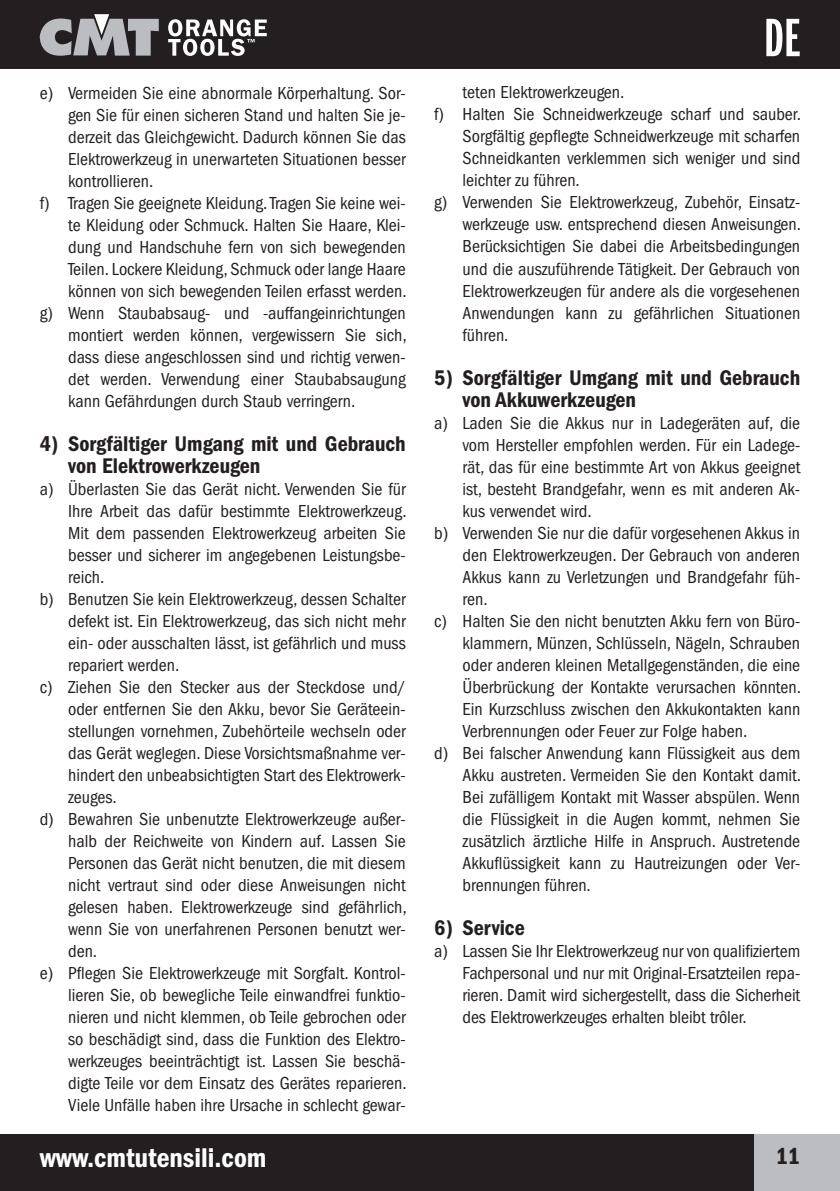
<style>
.page{position:relative;width:840px;height:1191px;background:#fff}
.page>*{position:absolute;margin:0;border:0;box-sizing:border-box;transform-origin:0 0}
.t1{font:56px "Franklin Gothic Demi X Cmpr";color:#fff}
.t2{font:600 condensed 28px "Franklin Gothic";color:#fff}
.t3{font:600 condensed 24px "Franklin Gothic";color:#231f20}
.t4{font:600 condensed 22px/22px "Franklin Gothic";color:#231f20}
.t5{font:condensed 18px/22px "Franklin Gothic";color:#231f20;text-align:justify}
</style>
<div class="page">
<div style="left:0;top:0;width:839px;height:68px;background:#231f20"></div>
<svg style="left:168px;top:19px;width:98px;height:37px"></svg>
<svg style="left:39px;top:14px;width:120px;height:42px"></svg>
<div style="left:0;top:1134px;width:754px;height:57px;background:#231f20"></div>
<div style="left:754px;top:1134px;width:85px;height:57px;background:#bcbdc0"></div>
<p class="t5" style="left:40px;top:82px;width:367px">e) Vermeiden Sie eine abnormale Körperhaltung. Sor-</p>
<p class="t5" style="left:68px;top:104px;width:339px">gen Sie für einen sicheren Stand und halten Sie je-</p>
<p class="t5" style="left:68px;top:126px;width:339px">derzeit das Gleichgewicht. Dadurch können Sie das</p>
<p class="t5" style="left:68px;top:148px;width:339px">Elektrowerkzeug in unerwarteten Situationen besser</p>
<p class="t5" style="left:68px;top:170px;width:87px">kontrollieren.</p>
<p class="t5" style="left:40px;top:192px;width:367px">f) Tragen Sie geeignete Kleidung. Tragen Sie keine wei-</p>
<p class="t5" style="left:68px;top:214px;width:339px">te Kleidung oder Schmuck. Halten Sie Haare, Klei-</p>
<p class="t5" style="left:68px;top:236px;width:339px">dung und Handschuhe fern von sich bewegenden</p>
<p class="t5" style="left:68px;top:258px;width:339px">Teilen. Lockere Kleidung, Schmuck oder lange Haare</p>
<p class="t5" style="left:68px;top:280px;width:340px">können von sich bewegenden Teilen erfasst werden.</p>
<p class="t5" style="left:40px;top:302px;width:367px">g) Wenn Staubabsaug- und -auffangeinrichtungen</p>
<p class="t5" style="left:68px;top:324px;width:340px">montiert werden können, vergewissern Sie sich,</p>
<p class="t5" style="left:68px;top:346px;width:339px">dass diese angeschlossen sind und richtig verwen-</p>
<p class="t5" style="left:68px;top:368px;width:339px">det werden. Verwendung einer Staubabsaugung</p>
<p class="t5" style="left:68px;top:390px;width:288px">kann Gefährdungen durch Staub verringern.</p>
<p class="t4" style="left:68px;top:432px;width:339px;text-indent:-28px">4) Sorgfältiger Umgang mit und Gebrauch von Elektrowerkzeugen</p>
<p class="t5" style="left:40px;top:478px;width:367px">a) Überlasten Sie das Gerät nicht. Verwenden Sie für</p>
<p class="t5" style="left:68px;top:500px;width:340px">Ihre Arbeit das dafür bestimmte Elektrowerkzeug.</p>
<p class="t5" style="left:68px;top:522px;width:339px">Mit dem passenden Elektrowerkzeug arbeiten Sie</p>
<p class="t5" style="left:68px;top:544px;width:339px">besser und sicherer im angegebenen Leistungsbe-</p>
<p class="t5" style="left:68px;top:566px;width:38px">reich.</p>
<p class="t5" style="left:40px;top:588px;width:367px">b) Benutzen Sie kein Elektrowerkzeug, dessen Schalter</p>
<p class="t5" style="left:68px;top:610px;width:339px">defekt ist. Ein Elektrowerkzeug, das sich nicht mehr</p>
<p class="t5" style="left:68px;top:632px;width:339px">ein- oder ausschalten lässt, ist gefährlich und muss</p>
<p class="t5" style="left:68px;top:654px;width:113px">repariert werden.</p>
<p class="t5" style="left:40px;top:676px;width:367px">c) Ziehen Sie den Stecker aus der Steckdose und/</p>
<p class="t5" style="left:68px;top:698px;width:339px">oder entfernen Sie den Akku, bevor Sie Geräteein-</p>
<p class="t5" style="left:68px;top:720px;width:339px">stellungen vornehmen, Zubehörteile wechseln oder</p>
<p class="t5" style="left:68px;top:742px;width:339px">das Gerät weglegen. Diese Vorsichtsmaßnahme ver-</p>
<p class="t5" style="left:68px;top:764px;width:339px">hindert den unbeabsichtigten Start des Elektrowerk-</p>
<p class="t5" style="left:68px;top:786px;width:50px">zeuges.</p>
<p class="t5" style="left:40px;top:808px;width:367px">d) Bewahren Sie unbenutzte Elektrowerkzeuge außer-</p>
<p class="t5" style="left:68px;top:830px;width:339px">halb der Reichweite von Kindern auf. Lassen Sie</p>
<p class="t5" style="left:68px;top:852px;width:339px">Personen das Gerät nicht benutzen, die mit diesem</p>
<p class="t5" style="left:68px;top:874px;width:339px">nicht vertraut sind oder diese Anweisungen nicht</p>
<p class="t5" style="left:68px;top:896px;width:340px">gelesen haben. Elektrowerkzeuge sind gefährlich,</p>
<p class="t5" style="left:68px;top:918px;width:339px">wenn Sie von unerfahrenen Personen benutzt wer-</p>
<p class="t5" style="left:68px;top:940px;width:31px">den.</p>
<p class="t5" style="left:40px;top:962px;width:367px">e) Pflegen Sie Elektrowerkzeuge mit Sorgfalt. Kontrol-</p>
<p class="t5" style="left:68px;top:984px;width:339px">lieren Sie, ob bewegliche Teile einwandfrei funktio-</p>
<p class="t5" style="left:68px;top:1006px;width:339px">nieren und nicht klemmen, ob Teile gebrochen oder</p>
<p class="t5" style="left:68px;top:1028px;width:339px">so beschädigt sind, dass die Funktion des Elektro-</p>
<p class="t5" style="left:68px;top:1050px;width:339px">werkzeuges beeinträchtigt ist. Lassen Sie beschä-</p>
<p class="t5" style="left:68px;top:1072px;width:340px">digte Teile vor dem Einsatz des Gerätes reparieren.</p>
<p class="t5" style="left:68px;top:1094px;width:339px">Viele Unfälle haben ihre Ursache in schlecht gewar-</p>
<h1 class="t1" style="left:763px;top:7px;width:38px">DE</h1>
<p class="t5" style="left:462px;top:82px;width:163px">teten Elektrowerkzeugen.</p>
<p class="t5" style="left:434px;top:104px;width:368px">f) Halten Sie Schneidwerkzeuge scharf und sauber.</p>
<p class="t5" style="left:462px;top:126px;width:339px">Sorgfältig gepflegte Schneidwerkzeuge mit scharfen</p>
<p class="t5" style="left:462px;top:148px;width:339px">Schneidkanten verklemmen sich weniger und sind</p>
<p class="t5" style="left:462px;top:170px;width:119px">leichter zu führen.</p>
<p class="t5" style="left:434px;top:192px;width:367px">g) Verwenden Sie Elektrowerkzeug, Zubehör, Einsatz-</p>
<p class="t5" style="left:462px;top:214px;width:340px">werkzeuge usw. entsprechend diesen Anweisungen.</p>
<p class="t5" style="left:462px;top:236px;width:339px">Berücksichtigen Sie dabei die Arbeitsbedingungen</p>
<p class="t5" style="left:462px;top:258px;width:339px">und die auszuführende Tätigkeit. Der Gebrauch von</p>
<p class="t5" style="left:462px;top:280px;width:339px">Elektrowerkzeugen für andere als die vorgesehenen</p>
<p class="t5" style="left:462px;top:302px;width:339px">Anwendungen kann zu gefährlichen Situationen</p>
<p class="t5" style="left:462px;top:324px;width:48px">führen.</p>
<p class="t4" style="left:462px;top:366px;width:339px;text-indent:-28px">5) Sorgfältiger Umgang mit und Gebrauch von Akkuwerkzeugen</p>
<p class="t5" style="left:434px;top:412px;width:367px">a) Laden Sie die Akkus nur in Ladegeräten auf, die</p>
<p class="t5" style="left:462px;top:434px;width:339px">vom Hersteller empfohlen werden. Für ein Ladege-</p>
<p class="t5" style="left:462px;top:456px;width:339px">rät, das für eine bestimmte Art von Akkus geeignet</p>
<p class="t5" style="left:462px;top:478px;width:339px">ist, besteht Brandgefahr, wenn es mit anderen Ak-</p>
<p class="t5" style="left:462px;top:500px;width:130px">kus verwendet wird.</p>
<p class="t5" style="left:434px;top:522px;width:367px">b) Verwenden Sie nur die dafür vorgesehenen Akkus in</p>
<p class="t5" style="left:462px;top:544px;width:339px">den Elektrowerkzeugen. Der Gebrauch von anderen</p>
<p class="t5" style="left:462px;top:566px;width:339px">Akkus kann zu Verletzungen und Brandgefahr füh-</p>
<p class="t5" style="left:462px;top:588px;width:27px">ren.</p>
<p class="t5" style="left:434px;top:610px;width:367px">c) Halten Sie den nicht benutzten Akku fern von Büro-</p>
<p class="t5" style="left:462px;top:632px;width:339px">klammern, Münzen, Schlüsseln, Nägeln, Schrauben</p>
<p class="t5" style="left:462px;top:654px;width:339px">oder anderen kleinen Metallgegenständen, die eine</p>
<p class="t5" style="left:462px;top:676px;width:340px">Überbrückung der Kontakte verursachen könnten.</p>
<p class="t5" style="left:462px;top:698px;width:339px">Ein Kurzschluss zwischen den Akkukontakten kann</p>
<p class="t5" style="left:462px;top:720px;width:286px">Verbrennungen oder Feuer zur Folge haben.</p>
<p class="t5" style="left:434px;top:742px;width:367px">d) Bei falscher Anwendung kann Flüssigkeit aus dem</p>
<p class="t5" style="left:462px;top:764px;width:340px">Akku austreten. Vermeiden Sie den Kontakt damit.</p>
<p class="t5" style="left:462px;top:786px;width:339px">Bei zufälligem Kontakt mit Wasser abspülen. Wenn</p>
<p class="t5" style="left:462px;top:808px;width:339px">die Flüssigkeit in die Augen kommt, nehmen Sie</p>
<p class="t5" style="left:462px;top:830px;width:339px">zusätzlich ärztliche Hilfe in Anspruch. Austretende</p>
<p class="t5" style="left:462px;top:852px;width:339px">Akkuflüssigkeit kann zu Hautreizungen oder Ver-</p>
<p class="t5" style="left:462px;top:874px;width:130px">brennungen führen.</p>
<p class="t4" style="left:434px;top:916px;width:92px">6) Service</p>
<p class="t5" style="left:462px;top:940px;width:339px;text-indent:-28px">a) Lassen Sie Ihr Elektrowerkzeug nur von qualifiziertem Fachpersonal und nur mit Original-Ersatzteilen repa&shy;rieren. Damit wird sichergestellt, dass die Sicherheit des Elektrowerkzeuges erhalten bleibt trôler.</p>
<h2 class="t2" style="left:40px;top:1141px;width:228px">www.cmtutensili.com</h2>
<h3 class="t3" style="left:775px;top:1142px;width:26px">11</h3>
</div>
